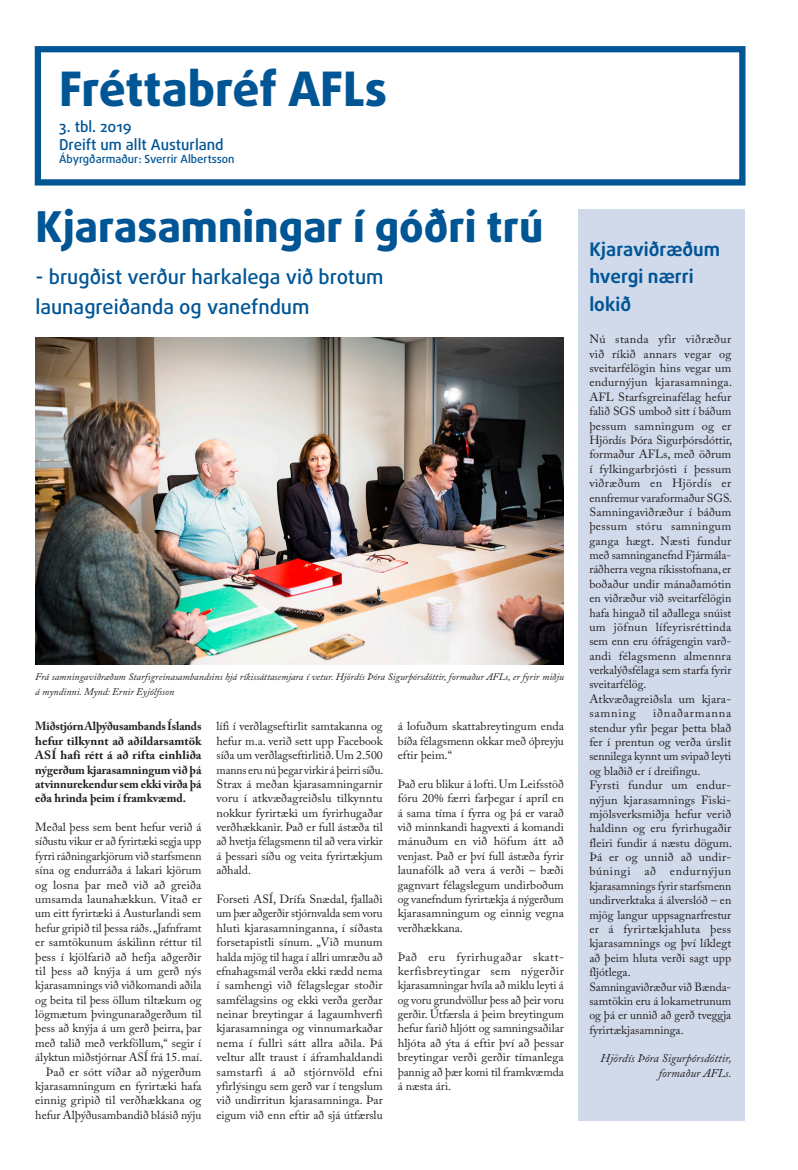
<style>
.page{position:relative;width:798px;height:1170px;background:#fff}
.page>*{position:absolute;margin:0;border:0;box-sizing:border-box;transform-origin:0 0}
.t1{font:800 47.5px "Daxline Pro";color:#005595}
.t2{font:800 42.5px "Daxline Pro";color:#005595}
.t3{font:500 20px/30px "Daxline Pro";color:#005595}
.t4{font:700 18.75px/27.5px "Daxline Pro";color:#005595}
.t5{font:500 15px/18px "Daxline Pro";color:#005595}
.t6{font:11.88px/14.4px "Adobe Caslon Pro";color:#231f20;text-align:justify}
.t7{font:700 11.88px/14.4px "Adobe Caslon Pro";color:#231f20;text-align:justify}
.t8{font:italic 11.88px/14.4px "Adobe Caslon Pro";color:#231f20;text-align:right}
.t9{font:500 11.25px "Daxline Pro";color:#005595}
.t10{font:italic 10px/14.4px "Adobe Caslon Pro";color:#231f20}
</style>
<div class="page">
<div style="left:578px;top:209px;width:166px;height:911px;background:#d1daeb"></div>
<div style="left:35px;top:46px;width:710px;height:139px;border:6px solid #005595"></div>
<img style="left:35px;top:338px;width:528px;height:326px">
<h1 class="t1" style="left:59px;top:57px;width:329px">Fréttabréf AFLs</h1>
<p class="t5" style="left:59px;top:117px;width:166px">3. tbl. 2019<br>Dreift um allt Austurland</p>
<p class="t9" style="left:59px;top:152px;width:177px">Ábyrgðarmaður: Sverrir Albertsson</p>
<h2 class="t2" style="left:35px;top:198px;width:509px">Kjarasamningar í góðri trú</h2>
<h3 class="t3" style="left:35px;top:262px;width:349px">- brugðist verður harkalega við brotum launagreiðanda og vanefndum</h3>
<p class="t10" style="left:35px;top:669px;width:530px">Frá samningaviðræðum Starfsgreinasambandsins hjá ríkissáttasemjara í vetur. Hjördís Þóra Sigurþórsdóttir, formaður AFLs, er fyrir miðju á myndinni. Mynd: Ernir Eyjólfsson</p>
<p class="t7" style="left:35px;top:719px;width:168px">Miðstjórn Alþýðusambands Íslands hefur tilkynnt að aðildarsamtök ASÍ hafi rétt á að rifta einhliða nýgerðum kjarasamningum við þá atvinnurekendur sem ekki virða þá eða hrinda þeim í framkvæmd.</p>
<p class="t6" style="left:35px;top:819px;width:168px;text-align:right">Meðal þess sem bent hefur verið á síðustu vikur er að fyrirtæki segja upp fyrri ráðningarkjörum við starfsmenn sína og endurráða á lakari kjörum og losna þar með við að greiða umsamda launahækkun. Vitað er um eitt fyrirtæki á Austurlandi sem hefur gripið til þessa ráðs. „Jafnframt er samtökunum áskilinn réttur til þess í kjölfarið að hefja aðgerðir til þess að knýja á um gerð nýs kjarasamnings við viðkomandi aðila og beita til þess öllum tiltækum og lögmætum þvingunaraðgerðum til þess að knýja á um gerð þeirra, þar með talið með verkföllum,“ segir í ályktun miðstjórnar ASÍ frá 15. maí.<br>Það er sótt víðar að nýgerðum kjarasamningum en fyrirtæki hafa einnig gripið til verðhækkana og hefur Alþýðusambandið blásið nýju</p>
<p class="t6" style="left:216px;top:719px;width:168px">lífi í verðlagseftirlit samtakanna og hefur m.a. verið sett upp Facebook síða um verðlagseftirlitið. Um 2.500 manns eru nú þegar virkir á þeirri síðu.<br>Strax á meðan kjarasamningarnir voru í atkvæðagreiðslu tilkynntu nokkur fyrirtæki um fyrirhugaðar verðhækkanir. Það er full ástæða til að hvetja félagsmenn til að vera virkir á þessari síðu og veita fyrirtækjum aðhald.</p>
<p class="t6" style="left:216px;top:891px;width:168px">Forseti ASÍ, Drífa Snædal, fjallaði um þær aðgerðir stjórnvalda sem voru hluti kjarasamninganna, í síðasta forsetapistli sínum. „Við munum halda mjög til haga í allri umræðu að efnahagsmál verða ekki rædd nema í samhengi við félagslegar stoðir samfélagsins og ekki verða gerðar neinar breytingar á lagaumhverfi kjarasamninga og vinnumarkaðar nema í fullri sátt allra aðila. Þá veltur allt traust í áframhaldandi samstarfi á að stjórnvöld efni yfirlýsingu sem gerð var í tengslum við undirritun kjarasamninga. Þar eigum við enn eftir að sjá útfærslu</p>
<p class="t6" style="left:397px;top:719px;width:168px">á lofuðum skattabreytingum enda bíða félagsmenn okkar með óþreyju eftir þeim.“</p>
<p class="t6" style="left:397px;top:776px;width:168px">Það eru blikur á lofti. Um Leifsstöð fóru 20% færri farþegar í apríl en á sama tíma í fyrra og þá er varað við minnkandi hagvexti á komandi mánuðum en við höfum átt að venjast. Það er því full ástæða fyrir launafólk að vera á verði – bæði gagnvart félagslegum undirboðum og vanefndum fyrirtækja á nýgerðum kjarasamningum og einnig vegna verðhækkana.</p>
<p class="t6" style="left:397px;top:949px;width:168px">Það eru fyrirhugaðar skatt&shy;kerfisbreytingar sem nýgerðir kjarasamningar hvíla að miklu leyti á og voru grundvöllur þess að þeir voru gerðir. Útfærsla á þeim breytingum hefur farið hljótt og samningsaðilar hljóta að ýta á eftir því að þessar breytingar verði gerðir tímanlega þannig að þær komi til framkvæmda á næsta ári.</p>
<h3 class="t4" style="left:589px;top:236px;width:132px">Kjaraviðræðum hvergi nærri lokið</h3>
<p class="t6" style="left:589px;top:332px;width:144px;text-align:left">Nú standa yfir viðræður við ríkið annars vegar og sveitarfélögin hins vegar um endurnýjun kjarasamninga.<br>AFL Starfsgreinafélag hefur falið SGS umboð sitt í báðum þessum samningum og er<br>Hjördís Þóra Sigurþórsdóttir, formaður AFLs, með öðrum í fylkingarbrjósti í þessum viðræðum en Hjördís er ennfremur varaformaður SGS.<br>Samningaviðræður í báðum þessum stóru samningum ganga hægt. Næsti fundur með samninganefnd Fjármála&shy;ráðherra vegna ríkisstofnana, er boðaður undir mánaðamótin en viðræður við sveitarfélögin hafa hingað til aðallega snúist um jöfnun lífeyrisréttinda sem enn eru ófrágengin varð&shy;andi félagsmenn almennra verkalýðsfélaga sem starfa fyrir sveitarfélög.<br>Atkvæðagreiðsla um kjara&shy;samning</p>
<p class="t6" style="left:589px;top:706px;width:144px;text-align:left;text-indent:64px">iðnaðarmanna stendur yfir þegar þetta blað fer í prentun og verða úrslit sennilega kynnt um svipað leyti og blaðið er í dreifingu.<br>Fyrsti fundur um endur&shy;nýjun kjarasamnings Fiski&shy;mjölsverksmiðja hefur verið haldinn og eru fyrirhugaðir fleiri fundir á næstu dögum.<br>Þá er og unnið að undir&shy;búningi að endurnýjun kjarasamnings fyrir starfsmenn undirverktaka á álverslóð – en mjög langur uppsagnarfrestur er á fyrirtækjahluta þess kjarasamnings og því líklegt að þeim hluta verði sagt upp fljótlega.<br>Samningaviðræður við Bænda&shy;samtökin eru á lokametrunum og þá er unnið að gerð tveggja fyrirtækjasamninga.</p>
<p class="t8" style="left:600px;top:1051px;width:132px">Hjördís Þóra Sigurþórsdóttir, formaður AFLs.</p>
</div>
